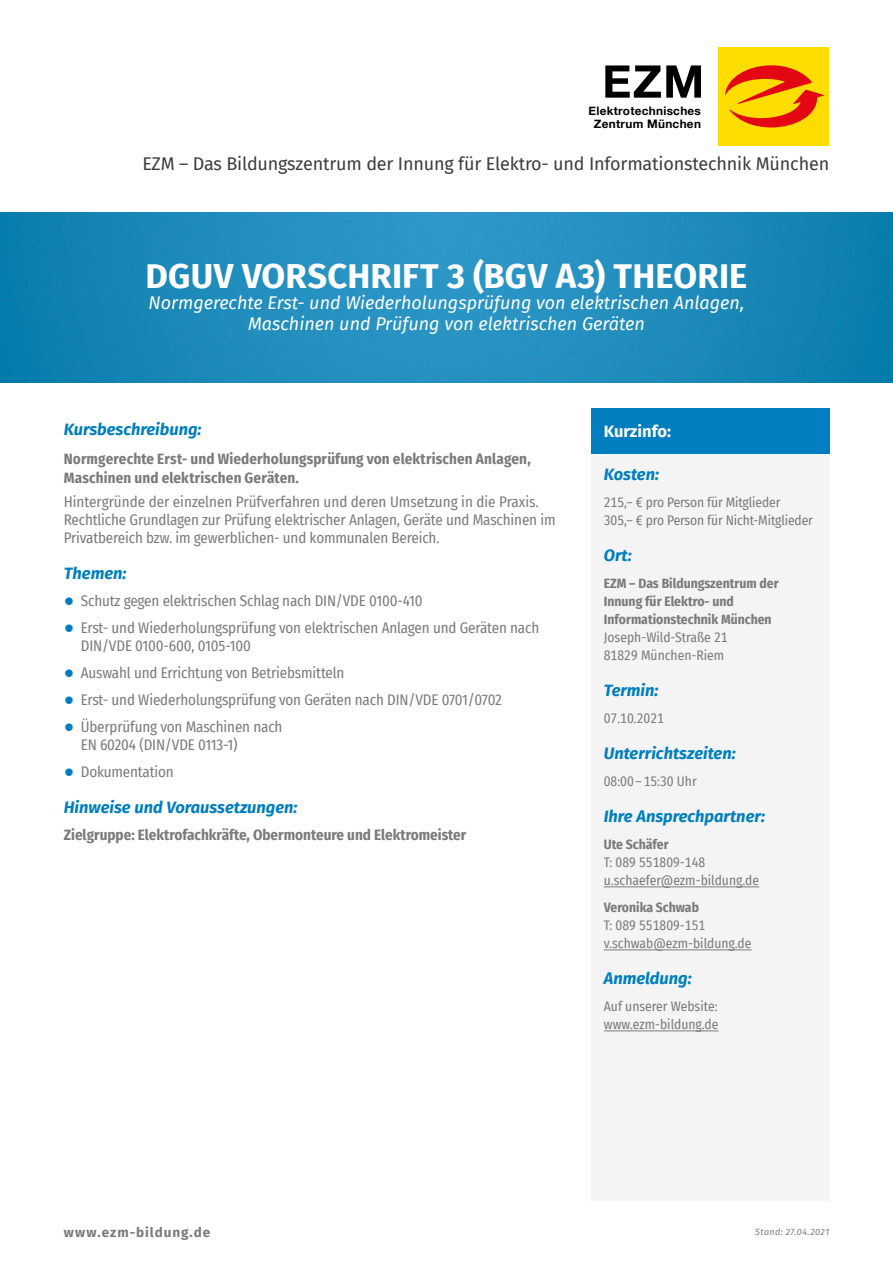
<style>
.page{position:relative;width:893px;height:1263px;background:#fff}
.page>*{position:absolute;margin:0;border:0;box-sizing:border-box;transform-origin:0 0}
.t1{font:700 34.5px "Fira Sans";letter-spacing:.005em;color:#fff}
.t2{font:italic 18px/21px "Fira Sans";color:#fff;text-align:center}
.t3{font:18px "Fira Sans";letter-spacing:-.01em;color:#3c3c3b}
.t4{font:italic 700 16.5px "Fira Sans";color:#007ebf}
.t5{font:700 16.5px "Fira Sans";color:#fff}
.t6{font:15px/18px "Fira Sans Condensed";letter-spacing:-.01em;color:#7c7b7b}
.t7{font:700 15px/19.5px "Fira Sans Condensed";letter-spacing:.005em;color:#7c7b7b}
.t8{font:13.5px/18px "Fira Sans Condensed";color:#7c7b7b}
.t9{font:700 13.5px/18px "Fira Sans Condensed";color:#7c7b7b}
.t10{font:700 13.5px "Fira Sans";letter-spacing:.07em;color:#7c7b7b}
.t11{font:700 11.7px/12.3px "Helvetica Neue";letter-spacing:.025em;color:#000;text-align:center}
.t12{font:italic 9px "Fira Sans";letter-spacing:.045em;color:#7c7b7b}
.s1{font-family:"Arial";font-size:30px;color:#007ebf}
</style>
<div class="page">
<div style="left:591px;top:408px;width:238px;height:792px;background:#f4f4f4"></div>
<div style="left:591px;top:408px;width:238px;height:46px;background:#007ebf"></div>
<hr style="left:604px;top:886px;width:155px;height:1px;background:#7c7b7b">
<hr style="left:604px;top:949px;width:147px;height:1px;background:#7c7b7b">
<hr style="left:604px;top:1030px;width:115px;height:1px;background:#7c7b7b">
<div style="left:718px;top:47px;width:111px;height:99px;background:#fd0"></div>
<svg style="left:725px;top:65px;width:100px;height:62px"></svg>
<svg style="left:605px;top:65px;width:96px;height:33px"></svg>
<img style="left:0;top:213px;width:893px;height:170px">
<p class="t11" style="left:588px;top:105px;width:114px">Elektrotechnisches<br>Zentrum München</p>
<p class="t3" style="left:142px;top:150px;width:688px">EZM – Das Bildungszentrum der Innung für Elektro- und Informationstechnik München</p>
<h1 class="t1" style="left:145px;top:247px;width:603px">DGUV VORSCHRIFT 3 (BGV A3) THEORIE</h1>
<p class="t2" style="left:149px;top:292px;width:597px">Normgerechte Erst- und Wiederholungsprüfung von elektrischen Anlagen,<br>Maschinen und Prüfung von elektrischen Geräten</p>
<p class="t4" style="left:64px;top:416px;width:139px">Kursbeschreibung:</p>
<p class="t7" style="left:64px;top:448px;width:468px">Normgerechte Erst- und Wiederholungsprüfung von elektrischen Anlagen,<br>Maschinen und elektrischen Geräten.</p>
<p class="t6" style="left:64px;top:493px;width:493px">Hintergründe der einzelnen Prüfverfahren und deren Umsetzung in die Praxis.<br>Rechtliche Grundlagen zur Prüfung elektrischer Anlagen, Geräte und Maschinen im<br>Privatbereich bzw. im gewerblichen- und kommunalen Bereich.</p>
<p class="t4" style="left:64px;top:560px;width:64px">Themen:</p>
<p class="t6" style="left:64px;top:592px;width:360px"><span class="s1">•</span> Schutz gegen elektrischen Schlag nach DIN/VDE 0100-410</p>
<p class="t6" style="left:81px;top:619px;width:460px;text-indent:-17px"><span class="s1">•</span> Erst- und Wiederholungsprüfung von elektrischen Anlagen und Geräten nach<br>DIN/VDE 0100-600, 0105-100</p>
<p class="t6" style="left:64px;top:664px;width:282px"><span class="s1">•</span> Auswahl und Errichtung von Betriebsmitteln</p>
<p class="t6" style="left:64px;top:691px;width:440px"><span class="s1">•</span> Erst- und Wiederholungsprüfung von Geräten nach DIN/VDE 0701/0702</p>
<p class="t6" style="left:81px;top:718px;width:203px;text-indent:-17px"><span class="s1">•</span> Überprüfung von Maschinen nach<br>EN 60204 (DIN/VDE 0113-1)</p>
<p class="t6" style="left:64px;top:763px;width:112px"><span class="s1">•</span> Dokumentation</p>
<p class="t4" style="left:64px;top:794px;width:235px">Hinweise und Voraussetzungen:</p>
<p class="t7" style="left:64px;top:824px;width:404px">Zielgruppe: Elektrofachkräfte, Obermonteure und Elektromeister</p>
<p class="t5" style="left:604px;top:417px;width:69px">Kurzinfo:</p>
<p class="t4" style="left:604px;top:461px;width:57px">Kosten:</p>
<p class="t8" style="left:604px;top:493px;width:211px">215,– € pro Person für Mitglieder<br>305,– € pro Person für Nicht-Mitglieder</p>
<p class="t4" style="left:604px;top:542px;width:30px">Ort:</p>
<p class="t9" style="left:604px;top:574px;width:176px">EZM – Das Bildungszentrum der<br>Innung für Elektro- und<br>Informationstechnik München</p>
<p class="t8" style="left:604px;top:628px;width:125px">Joseph-Wild-Straße 21<br>81829 München-Riem</p>
<p class="t4" style="left:604px;top:677px;width:56px">Termin:</p>
<p class="t8" style="left:604px;top:709px;width:62px">07.10.2021</p>
<p class="t4" style="left:604px;top:740px;width:133px">Unterrichtszeiten:</p>
<p class="t8" style="left:604px;top:772px;width:94px">08:00–15:30 Uhr</p>
<p class="t4" style="left:604px;top:803px;width:163px">Ihre Ansprechpartner:</p>
<p class="t9" style="left:604px;top:835px;width:66px">Ute Schäfer</p>
<p class="t8" style="left:604px;top:853px;width:157px">T: 089 551809-148 u.schaefer@ezm-bildung.de</p>
<p class="t9" style="left:604px;top:898px;width:97px">Veronika Schwab</p>
<p class="t8" style="left:604px;top:916px;width:149px">T: 089 551809-151 v.schwab@ezm-bildung.de</p>
<p class="t4" style="left:604px;top:965px;width:89px">Anmeldung:</p>
<p class="t8" style="left:604px;top:997px;width:116px">Auf unserer Website: www.ezm-bildung.de</p>
<p class="t10" style="left:64px;top:1221px;width:148px">www.ezm-bildung.de</p>
<p class="t12" style="left:755px;top:1225px;width:75px">Stand: 27.04.2021</p>
</div>
